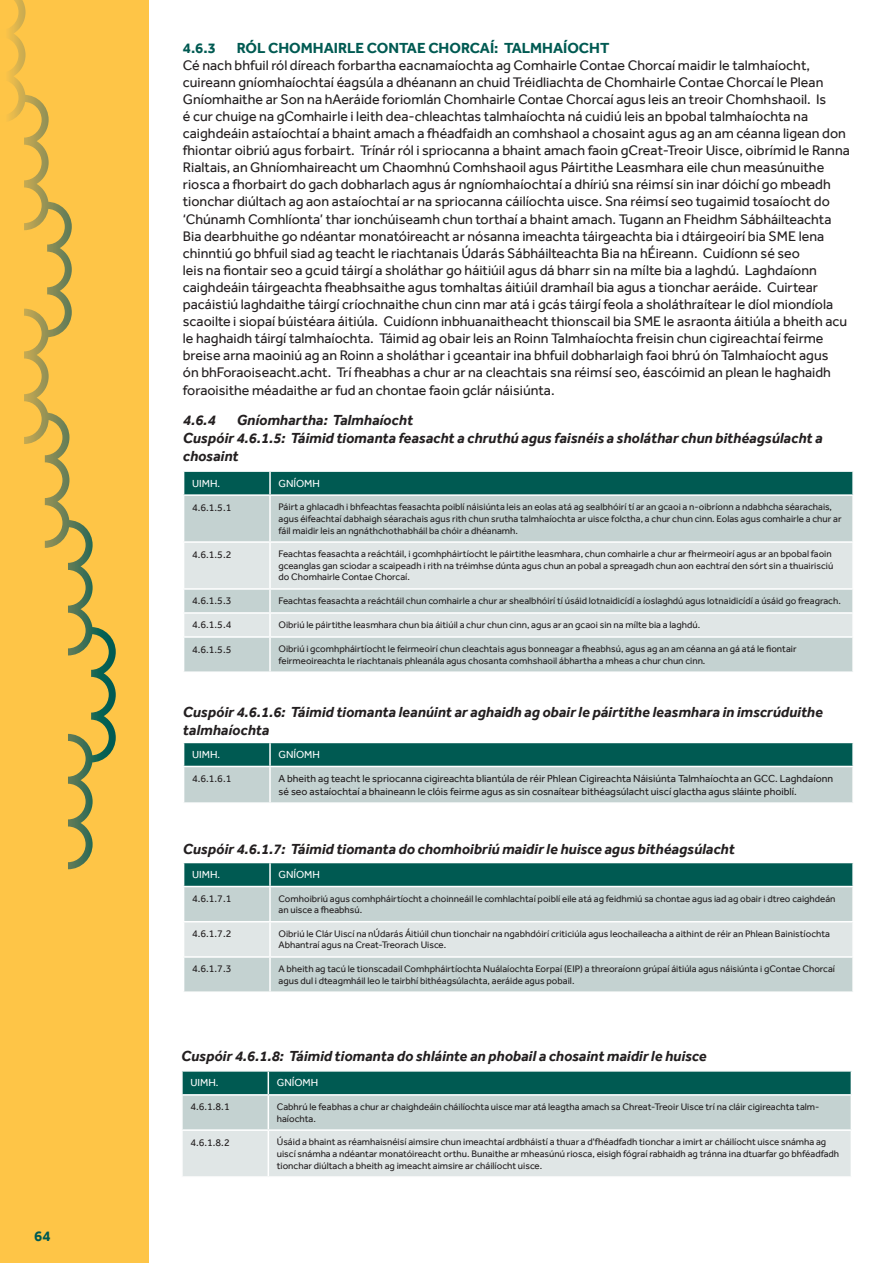
<style>
.page{position:relative;width:893px;height:1263px;background:#fff}
.page>*{position:absolute;margin:0;border:0;box-sizing:border-box;transform-origin:0 0}
.t1{font:italic 700 15px/18px "Effra";color:#231f20}
.t2{font:700 15px "Effra";color:#005a52}
.t3{font:14.25px/17.1px "Effra";color:#231f20}
.t4{font:10.5px/12.6px "Effra";color:#231f20}
.t5{font:10.5px "Effra";color:#fff}
.t6{font:9.75px/11.7px "Effra";color:#231f20}
</style>
<div class="page">
<div style="left:0;top:0;width:149px;height:1263px;background:#fec547"></div>
<svg style="left:9px;top:0;width:107px;height:869px"></svg>
<div style="left:184px;top:496px;width:668px;height:175px;background:#c4d2d1"></div>
<svg style="left:184px;top:543px;width:668px;height:93px;background:#d9e1e0"></svg>
<div style="left:183px;top:471px;width:669px;height:23px;background:#005a52"></div>
<hr style="left:270px;top:470px;width:584px;height:2px;background:#fff">
<hr style="left:269px;top:472px;width:2px;height:22px;background:#fff">
<hr style="left:269px;top:496px;width:2px;height:45px;background:#fff">
<hr style="left:183px;top:541px;width:87px;height:2px;background:#fff">
<hr style="left:270px;top:541px;width:584px;height:2px;background:#fff">
<hr style="left:269px;top:543px;width:2px;height:45px;background:#fff">
<hr style="left:183px;top:588px;width:87px;height:2px;background:#fff">
<hr style="left:270px;top:588px;width:584px;height:2px;background:#fff">
<hr style="left:269px;top:590px;width:2px;height:22px;background:#fff">
<hr style="left:183px;top:612px;width:87px;height:2px;background:#fff">
<hr style="left:270px;top:612px;width:584px;height:2px;background:#fff">
<hr style="left:269px;top:614px;width:2px;height:22px;background:#fff">
<hr style="left:183px;top:636px;width:87px;height:2px;background:#fff">
<hr style="left:270px;top:636px;width:584px;height:2px;background:#fff">
<hr style="left:269px;top:638px;width:2px;height:33px;background:#fff">
<svg style="left:183px;top:743px;width:669px;height:59px;background:#78a4a0"></svg>
<hr style="left:269px;top:743px;width:2px;height:23px;background:#fff">
<hr style="left:183px;top:766px;width:87px;height:1px;background:#fff">
<hr style="left:270px;top:766px;width:584px;height:1px;background:#fff">
<hr style="left:183px;top:767px;width:1px;height:35px;background:#fff">
<hr style="left:269px;top:767px;width:2px;height:35px;background:#fff">
<div style="left:184px;top:887px;width:668px;height:104px;background:#c4d2d1"></div>
<div style="left:184px;top:922px;width:668px;height:34px;background:#e0e6e6"></div>
<svg style="left:183px;top:863px;width:669px;height:23px;background:#055d55"></svg>
<hr style="left:269px;top:863px;width:2px;height:23px;background:#fff">
<hr style="left:269px;top:887px;width:2px;height:34px;background:#fff">
<hr style="left:183px;top:921px;width:87px;height:1px;background:#fff">
<hr style="left:270px;top:921px;width:584px;height:1px;background:#fff">
<hr style="left:269px;top:922px;width:2px;height:34px;background:#fff">
<hr style="left:183px;top:956px;width:87px;height:2px;background:#fff">
<hr style="left:270px;top:956px;width:584px;height:2px;background:#fff">
<hr style="left:269px;top:958px;width:2px;height:33px;background:#fff">
<svg style="left:182px;top:1071px;width:670px;height:105px;background:#a5c0be"></svg>
<hr style="left:181px;top:1094px;width:87px;height:2px;background:#fff">
<hr style="left:268px;top:1094px;width:584px;height:2px;background:#fff">
<hr style="left:181px;top:1096px;width:2px;height:33px;background:#fff">
<hr style="left:268px;top:1096px;width:1px;height:33px;background:#fff">
<hr style="left:851px;top:1096px;width:1px;height:33px;background:#fff">
<hr style="left:181px;top:1129px;width:87px;height:2px;background:#fff">
<hr style="left:181px;top:1131px;width:2px;height:45px;background:#fff">
<hr style="left:268px;top:1129px;width:584px;height:2px;background:#fff">
<hr style="left:268px;top:1131px;width:1px;height:45px;background:#fff">
<hr style="left:851px;top:1131px;width:1px;height:45px;background:#fff">
<h1 class="t2" style="left:34px;top:1227px;width:18px">64</h1>
<p class="t2" style="left:183px;top:39px;width:35px">4.6.3</p>
<p class="t2" style="left:237px;top:39px;width:374px">RÓL CHOMHAIRLE CONTAE CHORCAÍ: TALMHAÍOCHT</p>
<p class="t3" style="left:183px;top:56px;width:668px">Cé nach bhfuil ról díreach forbartha eacnamaíochta ag Comhairle Contae Chorcaí maidir le talmhaíocht, cuireann gníomhaíochtaí éagsúla a dhéanann an chuid Tréidliachta de Chomhairle Contae Chorcaí le Plean Gníomhaithe ar Son na hAeráide foriomlán Chomhairle Contae Chorcaí agus leis an treoir Chomhshaoil. Is<br>é cur chuige na gComhairle i leith dea-chleachtas talmhaíochta ná cuidiú leis an bpobal talmhaíochta na caighdeáin astaíochtaí a bhaint amach a fhéadfaidh an comhshaol a chosaint agus ag an am céanna ligean don fhiontar oibriú agus forbairt. Trínár ról i spriocanna a bhaint amach faoin gCreat-Treoir Uisce, oibrímid le Ranna Rialtais, an Ghníomhaireacht um Chaomhnú Comhshaoil agus Páirtithe Leasmhara eile chun measúnuithe riosca a fhorbairt do gach dobharlach agus ár ngníomhaíochtaí a dhíriú sna réimsí sin inar dóichí go mbeadh tionchar diúltach ag aon astaíochtaí ar na spriocanna cáilíochta uisce. Sna réimsí seo tugaimid tosaíocht do ‘Chúnamh Comhlíonta’ thar ionchúiseamh chun torthaí a bhaint amach. Tugann an Fheidhm Sábháilteachta Bia dearbhuithe go ndéantar monatóireacht ar nósanna imeachta táirgeachta bia i dtáirgeoirí bia SME lena chinntiú go bhfuil siad ag teacht le riachtanais Údarás Sábháilteachta Bia na hÉireann. Cuidíonn sé seo<br>leis na fiontair seo a gcuid táirgí a sholáthar go háitiúil agus dá bharr sin na mílte bia a laghdú. Laghdaíonn caighdeáin táirgeachta fheabhsaithe agus tomhaltas áitiúil dramhaíl bia agus a tionchar aeráide. Cuirtear pacáistiú laghdaithe táirgí críochnaithe chun cinn mar atá i gcás táirgí feola a sholáthraítear le díol miondíola scaoilte i siopaí búistéara áitiúla. Cuidíonn inbhuanaitheacht thionscail bia SME le asraonta áitiúla a bheith acu le haghaidh táirgí talmhaíochta. Táimid ag obair leis an Roinn Talmhaíochta freisin chun cigireachtaí feirme breise arna maoiniú ag an Roinn a sholáthar i gceantair ina bhfuil dobharlaigh faoi bhrú ón Talmhaíocht agus<br>ón bhForaoiseacht.acht. Trí fheabhas a chur ar na cleachtais sna réimsí seo, éascóimid an plean le haghaidh foraoisithe méadaithe ar fud an chontae faoin gclár náisiúnta.</p>
<p class="t1" style="left:183px;top:411px;width:34px">4.6.4</p>
<p class="t1" style="left:237px;top:411px;width:178px">Gníomhartha: Talmhaíocht</p>
<p class="t1" style="left:183px;top:429px;width:641px">Cuspóir 4.6.1.5: Táimid tiomanta feasacht a chruthú agus faisnéis a sholáthar chun bithéagsúlacht a chosaint</p>
<p class="t5" style="left:192px;top:477px;width:30px">UIMH.</p>
<p class="t5" style="left:279px;top:477px;width:43px">GNÍOMH</p>
<p class="t4" style="left:192px;top:501px;width:41px">4.6.1.5.1</p>
<p class="t6" style="left:279px;top:501px;width:565px">Páirt a ghlacadh i bhfeachtas feasachta poiblí náisiúnta leis an eolas atá ag sealbhóirí tí ar an gcaoi a n-oibríonn a ndabhcha séarachais, agus éifeachtaí dabhaigh séarachais agus rith chun srutha talmhaíochta ar uisce folctha, a chur chun cinn. Eolas agus comhairle a chur ar fáil maidir leis an ngnáthchothabháil ba chóir a dhéanamh.</p>
<p class="t4" style="left:192px;top:548px;width:41px">4.6.1.5.2</p>
<p class="t6" style="left:279px;top:548px;width:556px">Feachtas feasachta a reáchtáil, i gcomhpháirtíocht le páirtithe leasmhara, chun comhairle a chur ar fheirmeoirí agus ar an bpobal faoin gceanglas gan sciodar a scaipeadh i rith na tréimhse dúnta agus chun an pobal a spreagadh chun aon eachtraí den sórt sin a thuairisciú do Chomhairle Contae Chorcaí.</p>
<p class="t4" style="left:192px;top:594px;width:41px">4.6.1.5.3</p>
<p class="t6" style="left:279px;top:595px;width:564px">Feachtas feasachta a reáchtáil chun comhairle a chur ar shealbhóirí tí úsáid lotnaidicídí a íoslaghdú agus lotnaidicídí a úsáid go freagrach.</p>
<p class="t4" style="left:192px;top:618px;width:41px">4.6.1.5.4</p>
<p class="t6" style="left:279px;top:619px;width:423px">Oibriú le páirtithe leasmhara chun bia áitiúil a chur chun cinn, agus ar an gcaoi sin na mílte bia a laghdú.</p>
<p class="t4" style="left:192px;top:642px;width:41px">4.6.1.5.5</p>
<p class="t6" style="left:279px;top:643px;width:520px">Oibriú i gcomhpháirtíocht le feirmeoirí chun cleachtais agus bonneagar a fheabhsú, agus ag an am céanna an gá atá le fiontair feirmeoireachta le riachtanais phleanála agus chosanta comhshaoil ábhartha a mheas a chur chun cinn.</p>
<p class="t1" style="left:183px;top:703px;width:642px">Cuspóir 4.6.1.6: Táimid tiomanta leanúint ar aghaidh ag obair le páirtithe leasmhara in imscrúduithe talmhaíochta</p>
<p class="t5" style="left:192px;top:748px;width:30px">UIMH.</p>
<p class="t5" style="left:279px;top:748px;width:43px">GNÍOMH</p>
<p class="t4" style="left:192px;top:772px;width:41px">4.6.1.6.1</p>
<p class="t4" style="left:279px;top:772px;width:556px">A bheith ag teacht le spriocanna cigireachta bliantúla de réir Phlean Cigireachta Náisiúnta Talmhaíochta an GCC. Laghdaíonn sé seo astaíochtaí a bhaineann le clóis feirme agus as sin cosnaítear bithéagsúlacht uiscí glactha agus sláinte phoiblí.</p>
<p class="t1" style="left:183px;top:840px;width:553px">Cuspóir 4.6.1.7: Táimid tiomanta do chomhoibriú maidir le huisce agus bithéagsúlacht</p>
<p class="t5" style="left:192px;top:868px;width:30px">UIMH.</p>
<p class="t5" style="left:279px;top:868px;width:43px">GNÍOMH</p>
<p class="t4" style="left:192px;top:892px;width:41px">4.6.1.7.1</p>
<p class="t6" style="left:279px;top:892px;width:558px">Comhoibriú agus comhpháirtíocht a choinneáil le comhlachtaí poiblí eile atá ag feidhmiú sa chontae agus iad ag obair i dtreo caighdeán an uisce a fheabhsú.</p>
<p class="t4" style="left:192px;top:927px;width:41px">4.6.1.7.2</p>
<p class="t6" style="left:279px;top:927px;width:553px">Oibriú le Clár Uiscí na nÚdarás Áitiúil chun tionchair na ngabhdóirí criticiúla agus leochaileacha a aithint de réir an Phlean Bainistíochta<br>Abhantraí agus na Creat-Treorach Uisce.</p>
<p class="t4" style="left:192px;top:962px;width:41px">4.6.1.7.3</p>
<p class="t6" style="left:279px;top:963px;width:558px">A bheith ag tacú le tionscadail Comhpháirtíochta Nuálaíochta Eorpaí (EIP) a threoraíonn grúpaí áitiúla agus náisiúnta i gContae Chorcaí agus dul i dteagmháil leo le tairbhí bithéagsúlachta, aeráide agus pobail.</p>
<p class="t1" style="left:181px;top:1047px;width:527px">Cuspóir 4.6.1.8: Táimid tiomanta do shláinte an phobail a chosaint maidir le huisce</p>
<p class="t5" style="left:190px;top:1076px;width:30px">UIMH.</p>
<p class="t5" style="left:277px;top:1076px;width:43px">GNÍOMH</p>
<p class="t4" style="left:190px;top:1100px;width:41px">4.6.1.8.1</p>
<p class="t6" style="left:277px;top:1101px;width:544px">Cabhrú le feabhas a chur ar chaighdeáin cháilíochta uisce mar atá leagtha amach sa Chreat-Treoir Uisce trí na cláir cigireachta talm&shy;haíochta.</p>
<p class="t4" style="left:190px;top:1136px;width:41px">4.6.1.8.2</p>
<p class="t6" style="left:277px;top:1136px;width:564px">Úsáid a bhaint as réamhaisnéisí aimsire chun imeachtaí ardbháistí a thuar a d'fhéadfadh tionchar a imirt ar cháilíocht uisce snámha ag uiscí snámha a ndéantar monatóireacht orthu. Bunaithe ar mheasúnú riosca, eisigh fógraí rabhaidh ag tránna ina dtuarfar go bhféadfadh tionchar diúltach a bheith ag imeacht aimsire ar cháilíocht uisce.</p>
</div>
